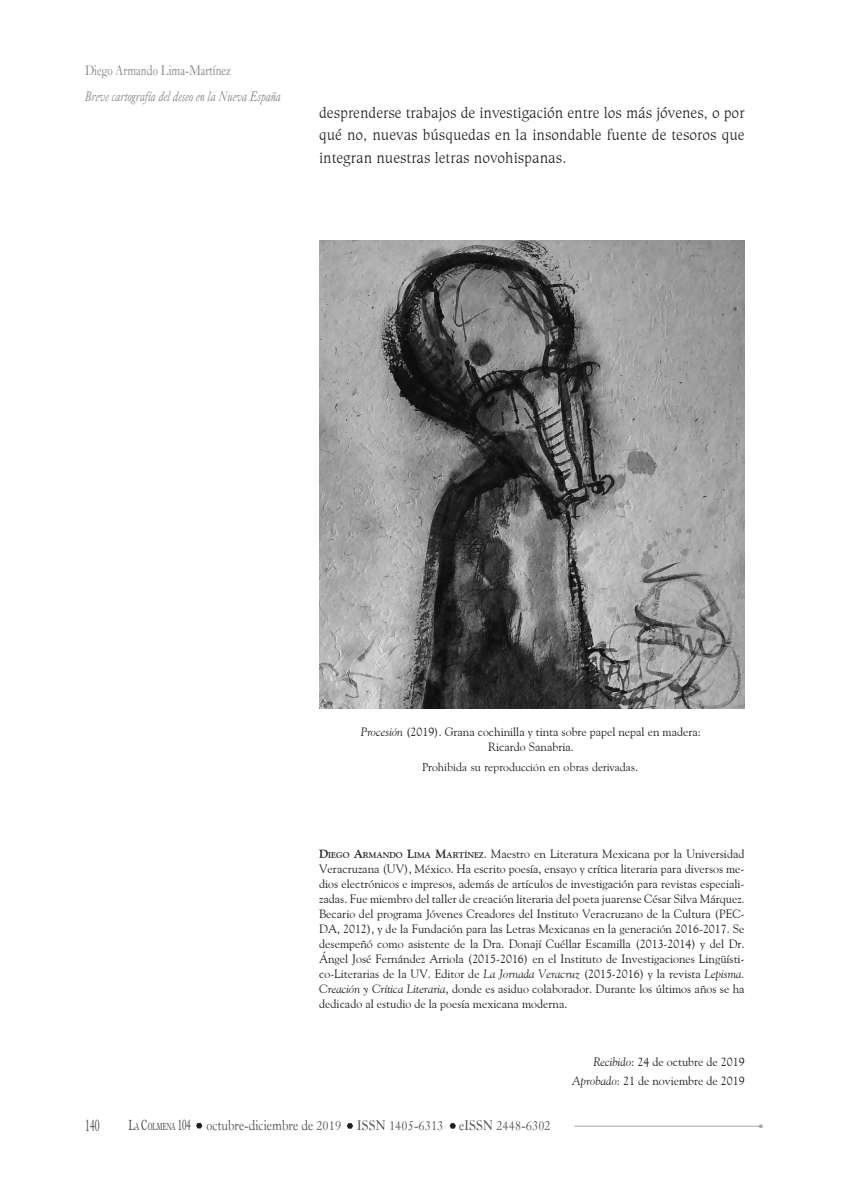
<style>
.page{position:relative;width:851px;height:1191px;background:#fff}
.page>*{position:absolute;margin:0;border:0;box-sizing:border-box;transform-origin:0 0}
.t1{font:16.5px "Dutch 766 BT Roman A";color:#4b4c4d;scale:.6 1}
.Cuerpo_de_texto{font:300 15px/22.5px "Caxton BT";color:#231f20;text-align:justify}
.t2{font:15px "Caslon Old Face BT";color:#4b4c4d;scale:.9 1}
.t3{font:italic 15px "Caslon Old Face BT";color:#808285;scale:.8 1}
.t4{font:15px "Caslon Old Face BT";color:#808285;scale:.8 1}
.Biografía{font:12px/15px "Goudy Old Style BT";color:#231f20;text-align:justify}
.FICHA_TÉCNICA{font:12px "Goudy Old Style BT";color:#231f20}
.t5{font:12px "Goudy Old Style Normal";color:#231f20}
.s1{font-style:italic}
.s2{font-weight:700}
.s3{font-weight:700;font-size:8.4px}
.s4{font-family:"Dutch 766 BT Roman A";color:#3e3e3f}
.s5{font-family:"Dutch 766 BT Roman A";font-size:10.5px;color:#3e3e3f}
</style>
<div class="page">
<svg style="left:757px;top:1124px;width:6px;height:5px"></svg>
<hr style="left:574px;top:1126px;width:188px;height:1px;background:#a8a9ad">
<svg style="left:449px;top:1123px;width:7px;height:6px"></svg>
<svg style="left:346px;top:1123px;width:7px;height:6px"></svg>
<svg style="left:196px;top:1122px;width:7px;height:7px"></svg>
<img style="left:319px;top:240px;width:425px;height:468px">
<p class="t4" style="left:85px;top:61px;width:184px">Diego Armando Lima-Martínez</p>
<p class="t3" style="left:85px;top:87px;width:247px">Breve cartografía del deseo en la Nueva España</p>
<p class="Cuerpo_de_texto" style="left:319px;top:101px;width:427px">desprenderse trabajos de investigación entre los más jóvenes, o por qué no, nuevas búsquedas en la insondable fuente de tesoros que integran nuestras letras novohispanas.</p>
<p class="FICHA_TÉCNICA" style="left:361px;top:725px;width:342px"><span class="s1">Procesión</span> (2019). Grana cochinilla y tinta sobre papel nepal en madera:</p>
<p class="FICHA_TÉCNICA" style="left:488px;top:739px;width:87px">Ricardo Sanabria.</p>
<p class="t5" style="left:422px;top:760px;width:217px">Prohibida su reproducción en obras derivadas.</p>
<p class="Biografía" style="left:319px;top:846px;width:427px"><span class="s2">D</span><span class="s3">IEGO</span> <span class="s2">A</span><span class="s3">RMANDO</span> <span class="s2">L</span><span class="s3">IMA</span> <span class="s2">M</span><span class="s3">ARTÍNEZ</span>. Maestro en Literatura Mexicana por la Universidad Veracruzana (UV), México. Ha escrito poesía, ensayo y crítica literaria para diversos me&shy;dios electrónicos e impresos, además de artículos de investigación para revistas especiali&shy;zadas. Fue miembro del taller de creación literaria del poeta juarense César Silva Márquez.<br>Becario del programa Jóvenes Creadores del Instituto Veracruzano de la Cultura (PEC-DA, 2012), y de la Fundación para las Letras Mexicanas en la generación 2016-2017. Se desempeñó como asistente de la Dra. Donají Cuéllar Escamilla (2013-2014) y del Dr.<br>Ángel José Fernández Arriola (2015-2016) en el Instituto de Investigaciones Lingüísti&shy;co-Literarias de la UV. Editor de <span class="s1">La Jornada Veracruz</span> (2015-2016) y la revista <span class="s1">Lepisma.<br>Creación y Crítica Literaria</span>, donde es asiduo colaborador. Durante los últimos años se ha dedicado al estudio de la poesía mexicana moderna.</p>
<p class="Biografía" style="left:593px;top:1053px;width:153px"><span class="s1">Recibido</span>: 24 de octubre de 2019</p>
<p class="Biografía" style="left:572px;top:1073px;width:174px"><span class="s1">Aprobado</span>: 21 de noviembre de 2019</p>
<h1 class="t1" style="left:85px;top:1115px;width:26px">140</h1>
<p class="t2" style="left:129px;top:1116px;width:470px"><span class="s4">L</span><span class="s5">A</span> <span class="s4">C</span><span class="s5">OLMENA</span> <span class="s4">104</span> octubre-diciembre de 2019 ISSN 1405-6313 eISSN 2448-6302</p>
</div>
